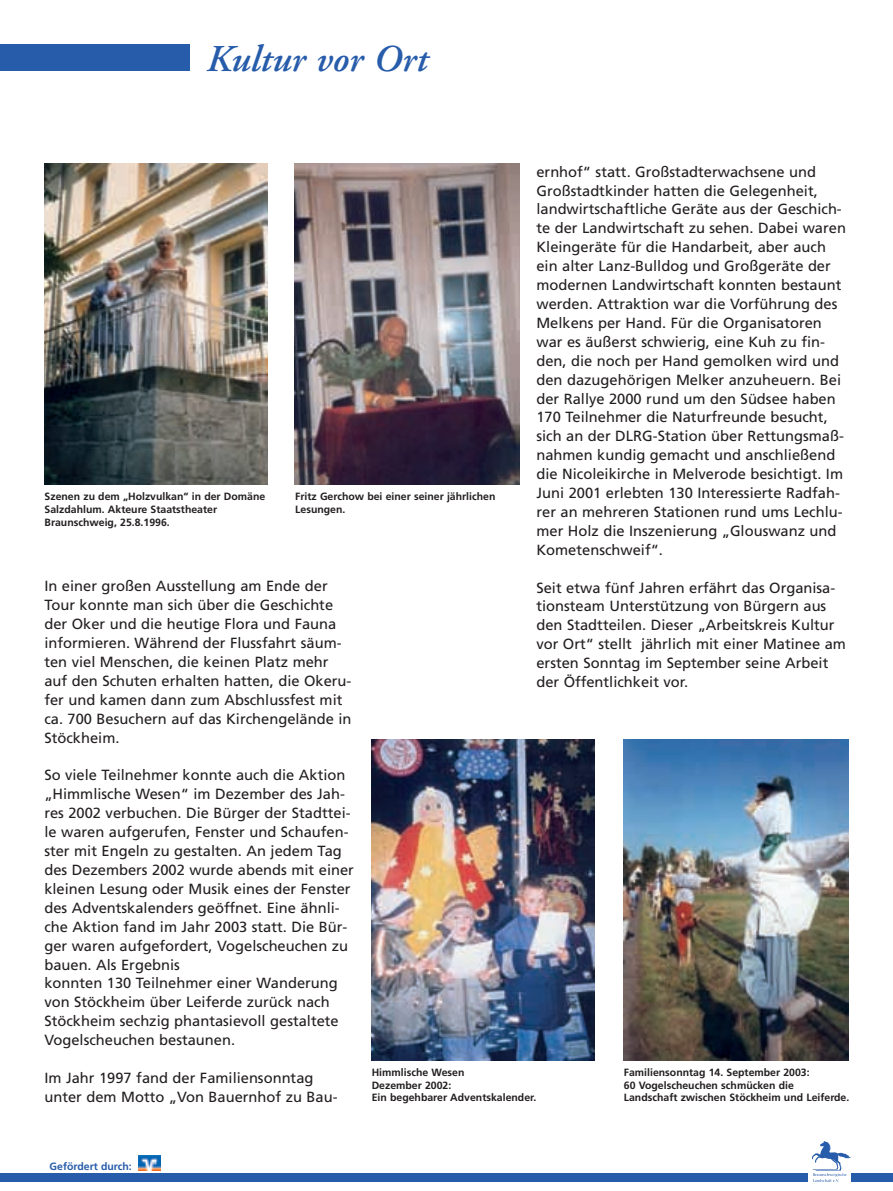
<style>
.page{position:relative;width:893px;height:1191px;background:#fff}
.page>*{position:absolute;margin:0;border:0;box-sizing:border-box;transform-origin:0 0}
.t1{font:italic 600 37.8px "Adobe Garamond";color:#275caa}
.t2{font:14.7px/18.9px "Frutiger";color:#231f20}
.t3{font:700 10.5px/12.6px "Frutiger";color:#231f20}
.t4{font:700 10.5px "Frutiger";color:#275caa}
</style>
<div class="page">
<img style="left:0;top:44px;width:893px;height:1138px">
<h1 class="t1" style="left:206px;top:44px;width:223px">Kultur vor Ort</h1>
<p class="t2" style="left:536px;top:163px;width:311px">ernhof“ statt. Großstadterwachsene und Großstadtkinder hatten die Gelegenheit, landwirtschaftliche Geräte aus der Geschich&shy;te der Landwirtschaft zu sehen. Dabei waren Kleingeräte für die Handarbeit, aber auch ein alter Lanz-Bulldog und Großgeräte der modernen Landwirtschaft konnten bestaunt werden. Attraktion war die Vorführung des Melkens per Hand. Für die Organisatoren war es äußerst schwierig, eine Kuh zu fin&shy;den, die noch per Hand gemolken wird und den dazugehörigen Melker anzuheuern. Bei der Rallye 2000 rund um den Südsee haben 170 Teilnehmer die Naturfreunde besucht, sich an der DLRG-Station über Rettungsmaß&shy;nahmen kundig gemacht und anschließend die Nicoleikirche in Melverode besichtigt. Im Juni 2001 erlebten 130 Interessierte Radfah&shy;rer an mehreren Stationen rund ums Lechlu&shy;mer Holz die Inszenierung „Glouswanz und Kometenschweif“.</p>
<p class="t2" style="left:536px;top:579px;width:311px">Seit etwa fünf Jahren erfährt das Organisa&shy;tionsteam Unterstützung von Bürgern aus den Stadtteilen. Dieser „Arbeitskreis Kultur vor Ort“ stellt jährlich mit einer Matinee am ersten Sonntag im September seine Arbeit der Öffentlichkeit vor.</p>
<p class="t3" style="left:45px;top:491px;width:222px">Szenen zu dem „Holzvulkan“ in der Domäne<br>Salzdahlum. Akteure Staatstheater<br>Braunschweig, 25.8.1996.</p>
<p class="t3" style="left:295px;top:491px;width:202px">Fritz Gerchow bei einer seiner jährlichen<br>Lesungen.</p>
<p class="t2" style="left:44px;top:578px;width:309px">In einer großen Ausstellung am Ende der Tour konnte man sich über die Geschichte der Oker und die heutige Flora und Fauna informieren. Während der Flussfahrt säum&shy;ten viel Menschen, die keinen Platz mehr auf den Schuten erhalten hatten, die Okeru&shy;fer und kamen dann zum Abschlussfest mit ca. 700 Besuchern auf das Kirchengelände in Stöckheim.</p>
<p class="t2" style="left:44px;top:767px;width:311px">So viele Teilnehmer konnte auch die Aktion „Himmlische Wesen“ im Dezember des Jah&shy;res 2002 verbuchen. Die Bürger der Stadttei&shy;le waren aufgerufen, Fenster und Schaufen&shy;ster mit Engeln zu gestalten. An jedem Tag des Dezembers 2002 wurde abends mit einer kleinen Lesung oder Musik eines der Fenster des Adventskalenders geöffnet. Eine ähnli&shy;che Aktion fand im Jahr 2003 statt. Die Bür&shy;ger waren aufgefordert, Vogelscheuchen zu bauen. Als Ergebnis<br>konnten 130 Teilnehmer einer Wanderung von Stöckheim über Leiferde zurück nach Stöckheim sechzig phantasievoll gestaltete Vogelscheuchen bestaunen.</p>
<p class="t2" style="left:44px;top:1069px;width:295px">Im Jahr 1997 fand der Familiensonntag unter dem Motto „Von Bauernhof zu Bau-</p>
<p class="t3" style="left:372px;top:1067px;width:166px">Himmlische Wesen<br>Dezember 2002:<br>Ein begehbarer Adventskalender.</p>
<p class="t3" style="left:624px;top:1067px;width:227px">Familiensonntag 14. September 2003:<br>60 Vogelscheuchen schmücken die<br>Landschaft zwischen Stöckheim und Leiferde.</p>
<p class="t4" style="left:50px;top:1162px;width:84px">Gefördert durch:</p>
</div>
